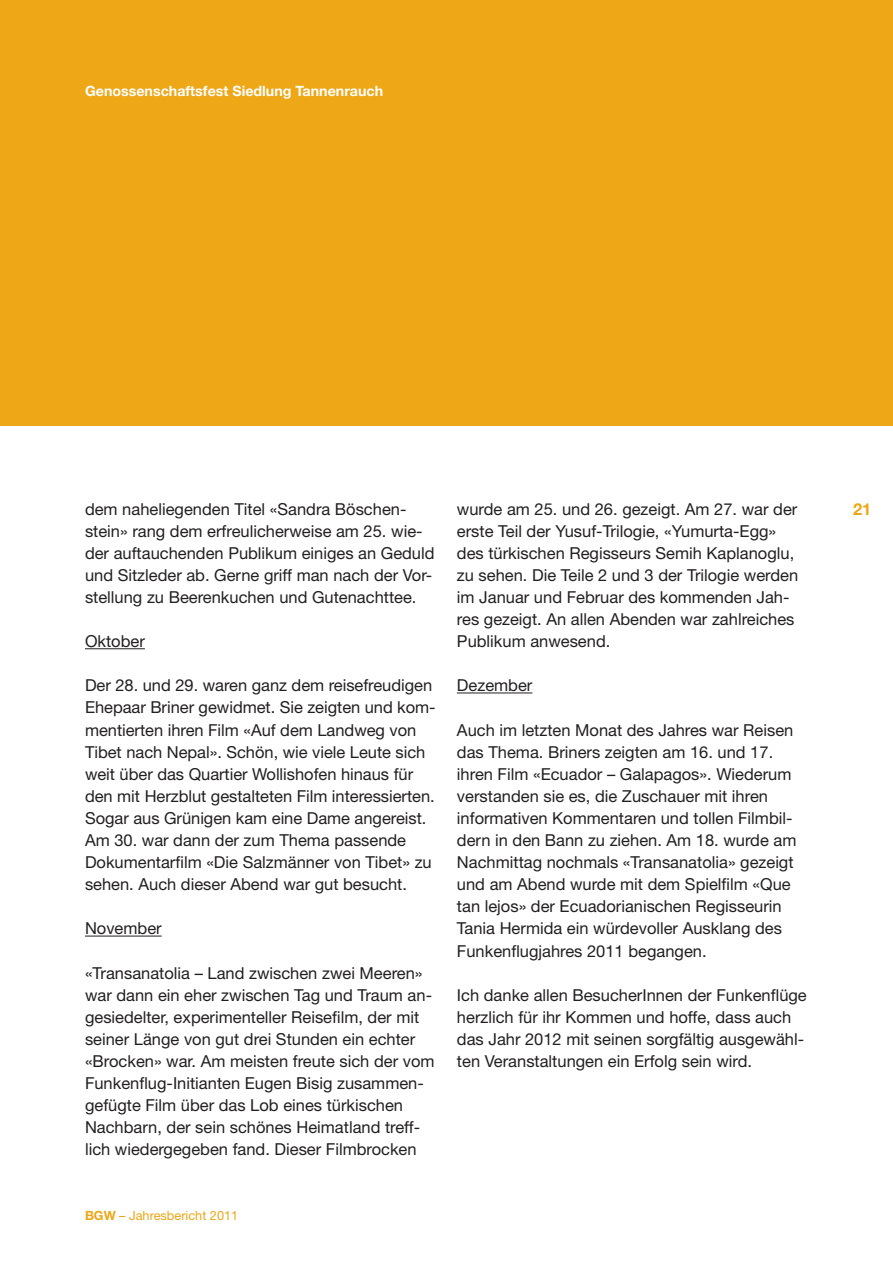
<style>
.page{position:relative;width:893px;height:1263px;background:#fff}
.page>*{position:absolute;margin:0;border:0;box-sizing:border-box;transform-origin:0 0}
.t1{font:16.5px/22px "Helvetica Neue";color:#231f20}
.t2{font:700 16.5px "Helvetica Neue";color:#eda717}
.t3{font:700 14.25px "Helvetica Neue";color:#fff}
.t4{font:12.75px "Helvetica Neue";color:#eda717}
.s1{font-weight:700}
</style>
<div class="page">
<hr style="left:85px;top:648px;width:60px;height:1px;background:#231f20">
<hr style="left:85px;top:936px;width:77px;height:1px;background:#231f20">
<hr style="left:457px;top:693px;width:75px;height:1px;background:#231f20">
<div style="left:0;top:0;width:893px;height:425px;background:#eda717"></div>
<p class="t3" style="left:85px;top:86px;width:300px">Genossenschaftsfest Siedlung Tannenrauch</p>
<p class="t1" style="left:85px;top:499px;width:351px">dem naheliegenden Titel «Sandra Böschen&shy;stein» rang dem erfreulicherweise am 25. wie&shy;der auftauchenden Publikum einiges an Geduld und Sitzleder ab. Gerne griff man nach der Vor&shy;stellung zu Beerenkuchen und Gutenachttee.</p>
<p class="t1" style="left:85px;top:632px;width:61px">Oktober</p>
<p class="t1" style="left:85px;top:676px;width:352px">Der 28. und 29. waren ganz dem reisefreudigen Ehepaar Briner gewidmet. Sie zeigten und kom&shy;mentierten ihren Film «Auf dem Landweg von Tibet nach Nepal». Schön, wie viele Leute sich weit über das Quartier Wollishofen hinaus für den mit Herzblut gestalteten Film interessierten.<br>Sogar aus Grünigen kam eine Dame angereist.<br>Am 30. war dann der zum Thema passende Dokumentarfilm «Die Salzmänner von Tibet» zu sehen. Auch dieser Abend war gut besucht.</p>
<p class="t1" style="left:85px;top:919px;width:78px">November</p>
<p class="t1" style="left:85px;top:963px;width:351px">«Transanatolia – Land zwischen zwei Meeren» war dann ein eher zwischen Tag und Traum an&shy;gesiedelter, experimenteller Reisefilm, der mit seiner Länge von gut drei Stunden ein echter «Brocken» war. Am meisten freute sich der vom Funkenflug-Initianten Eugen Bisig zusammen&shy;gefügte Film über das Lob eines türkischen Nachbarn, der sein schönes Heimatland treff&shy;lich wiedergegeben fand. Dieser Filmbrocken</p>
<p class="t4" style="left:85px;top:1211px;width:155px"><span class="s1">BGW</span> – Jahresbericht 2011</p>
<p class="t1" style="left:457px;top:499px;width:343px">wurde am 25. und 26. gezeigt. Am 27. war der erste Teil der Yusuf-Trilogie, «Yumurta-Egg» des türkischen Regisseurs Semih Kaplanoglu, zu sehen. Die Teile 2 und 3 der Trilogie werden im Januar und Februar des kommenden Jah&shy;res gezeigt. An allen Abenden war zahlreiches Publikum anwesend.</p>
<p class="t1" style="left:457px;top:676px;width:77px">Dezember</p>
<p class="t1" style="left:457px;top:720px;width:341px">Auch im letzten Monat des Jahres war Reisen das Thema. Briners zeigten am 16. und 17. ihren Film «Ecuador – Galapagos». Wiederum verstanden sie es, die Zuschauer mit ihren informativen Kommentaren und tollen Filmbil&shy;dern in den Bann zu ziehen. Am 18. wurde am Nachmittag nochmals «Transanatolia» gezeigt und am Abend wurde mit dem Spielfilm «Que tan lejos» der Ecuadorianischen Regisseurin Tania Hermida ein würdevoller Ausklang des Funkenflugjahres 2011 begangen.</p>
<p class="t1" style="left:457px;top:985px;width:351px">Ich danke allen BesucherInnen der Funkenflüge herzlich für ihr Kommen und hoffe, dass auch das Jahr 2012 mit seinen sorgfältig ausgewähl&shy;ten Veranstaltungen ein Erfolg sein wird.</p>
<p class="t2" style="left:853px;top:503px;width:20px">21</p>
</div>
